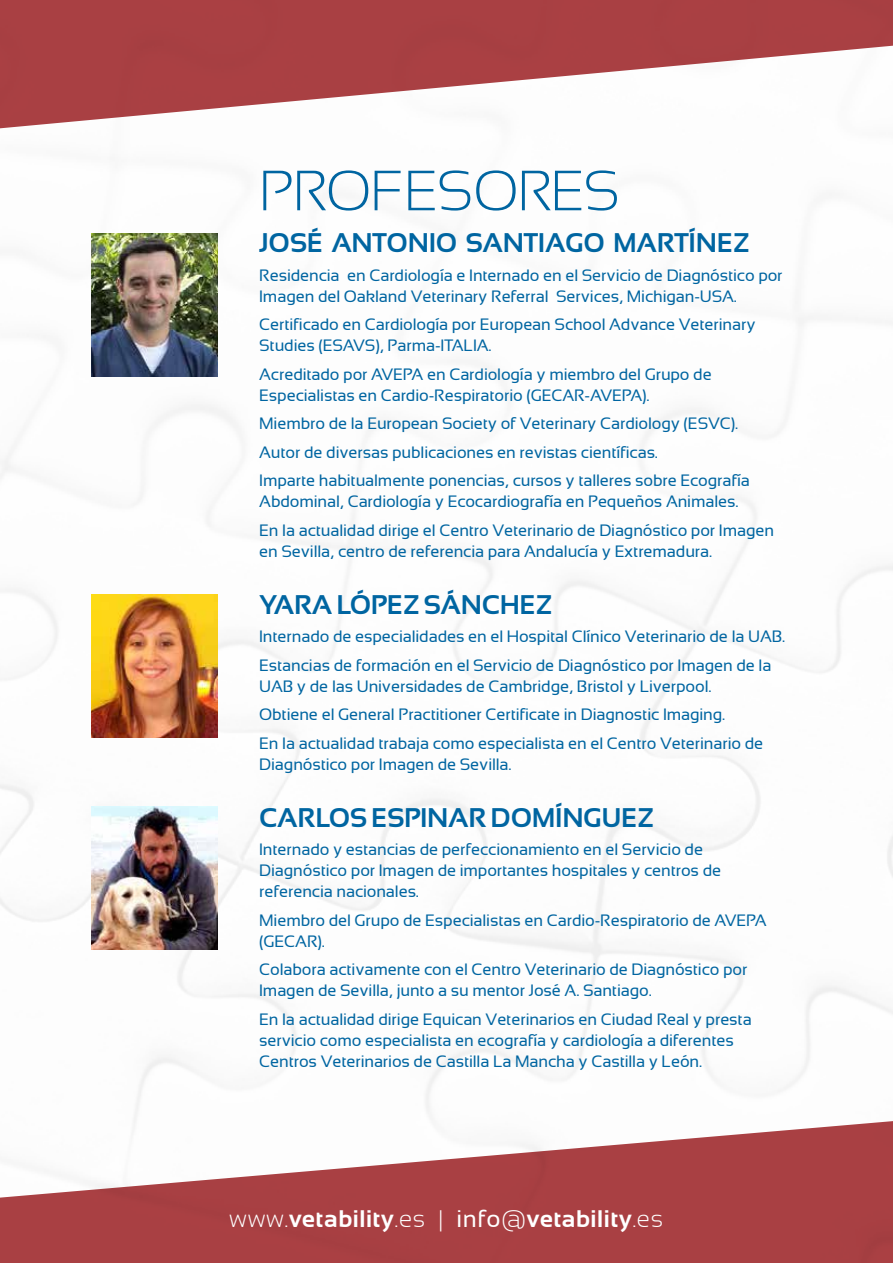
<style>
.page{position:relative;width:893px;height:1263px;background:#fff}
.page>*{position:absolute;margin:0;border:0;box-sizing:border-box;transform-origin:0 0}
.t1{font:300 56.7px "Sansation";letter-spacing:-.01em;color:#0065a1}
.t2{font:700 27px "Sansation";letter-spacing:-.01em;color:#0065a1}
.t3{font:700 24px "Sansation";letter-spacing:.025em;color:#fff}
.t4{font:16.5px/21px "Sansation";letter-spacing:-.01em;color:#0065a1}
.s1{font-weight:300}
.s2{font-weight:400}
</style>
<div class="page">
<img style="left:0;top:128px;width:893px;height:993px">
<svg style="left:0;top:1121px;width:893px;height:142px;fill:#a94043"></svg>
<svg style="left:0;top:0;width:893px;height:128px;fill:#a94043"></svg>
<img style="left:91px;top:594px;width:126px;height:143px">
<img style="left:91px;top:806px;width:126px;height:143px">
<img style="left:91px;top:233px;width:126px;height:143px">
<h1 class="t1" style="left:259px;top:159px;width:363px">PROFESORES</h1>
<h2 class="t2" style="left:259px;top:228px;width:491px">JOSÉ ANTONIO SANTIAGO MARTÍNEZ</h2>
<p class="t4" style="left:259px;top:264px;width:525px">Residencia en Cardiología e Internado en el Servicio de Diagnóstico por<br>Imagen del Oakland Veterinary Referral Services, Michigan-USA.</p>
<p class="t4" style="left:259px;top:314px;width:498px">Certificado en Cardiología por European School Advance Veterinary<br>Studies (ESAVS), Parma-ITALIA.</p>
<p class="t4" style="left:259px;top:363px;width:454px">Acreditado por AVEPA en Cardiología y miembro del Grupo de<br>Especialistas en Cardio-Respiratorio (GECAR-AVEPA).</p>
<p class="t4" style="left:259px;top:409px;width:492px;line-height:28.5px">Miembro de la European Society of Veterinary Cardiology (ESVC).<br>Autor de diversas publicaciones en revistas científicas.<br>Imparte habitualmente ponencias, cursos y talleres sobre Ecografía</p>
<p class="t4" style="left:259px;top:487px;width:516px;line-height:28.5px">Abdominal, Cardiología y Ecocardiografía en Pequeños Animales.<br>En la actualidad dirige el Centro Veterinario de Diagnóstico por Imagen</p>
<p class="t4" style="left:259px;top:540px;width:454px">en Sevilla, centro de referencia para Andalucía y Extremadura.</p>
<h2 class="t2" style="left:259px;top:589px;width:294px">YARA LÓPEZ SÁNCHEZ</h2>
<p class="t4" style="left:259px;top:622px;width:528px;line-height:28.5px">Internado de especialidades en el Hospital Clínico Veterinario de la UAB.<br>Estancias de formación en el Servicio de Diagnóstico por Imagen de la</p>
<p class="t4" style="left:259px;top:672px;width:505px;line-height:28.5px">UAB y de las Universidades de Cambridge, Bristol y Liverpool.<br>Obtiene el General Practitioner Certificate in Diagnostic Imaging.<br>En la actualidad trabaja como especialista en el Centro Veterinario de</p>
<p class="t4" style="left:259px;top:753px;width:254px">Diagnóstico por Imagen de Sevilla.</p>
<h2 class="t2" style="left:259px;top:802px;width:396px">CARLOS ESPINAR DOMÍNGUEZ</h2>
<p class="t4" style="left:259px;top:839px;width:464px">Internado y estancias de perfeccionamiento en el Servicio de<br>Diagnóstico por Imagen de importantes hospitales y centros de referencia nacionales.</p>
<p class="t4" style="left:259px;top:909px;width:509px">Miembro del Grupo de Especialistas en Cardio-Respiratorio de AVEPA (GECAR).</p>
<p class="t4" style="left:259px;top:959px;width:490px">Colabora activamente con el Centro Veterinario de Diagnóstico por<br>Imagen de Sevilla, junto a su mentor José A. Santiago.</p>
<p class="t4" style="left:259px;top:1008px;width:494px">En la actualidad dirige Equican Veterinarios en Ciudad Real y presta servicio como especialista en ecografía y cardiología a diferentes<br>Centros Veterinarios de Castilla La Mancha y Castilla y León.</p>
<h3 class="t3" style="left:229px;top:1206px;width:435px"><span class="s1">www.</span>vetability<span class="s1">.es |</span> <span class="s2">info</span><span class="s1">@</span>vetability<span class="s1">.es</span></h3>
</div>
